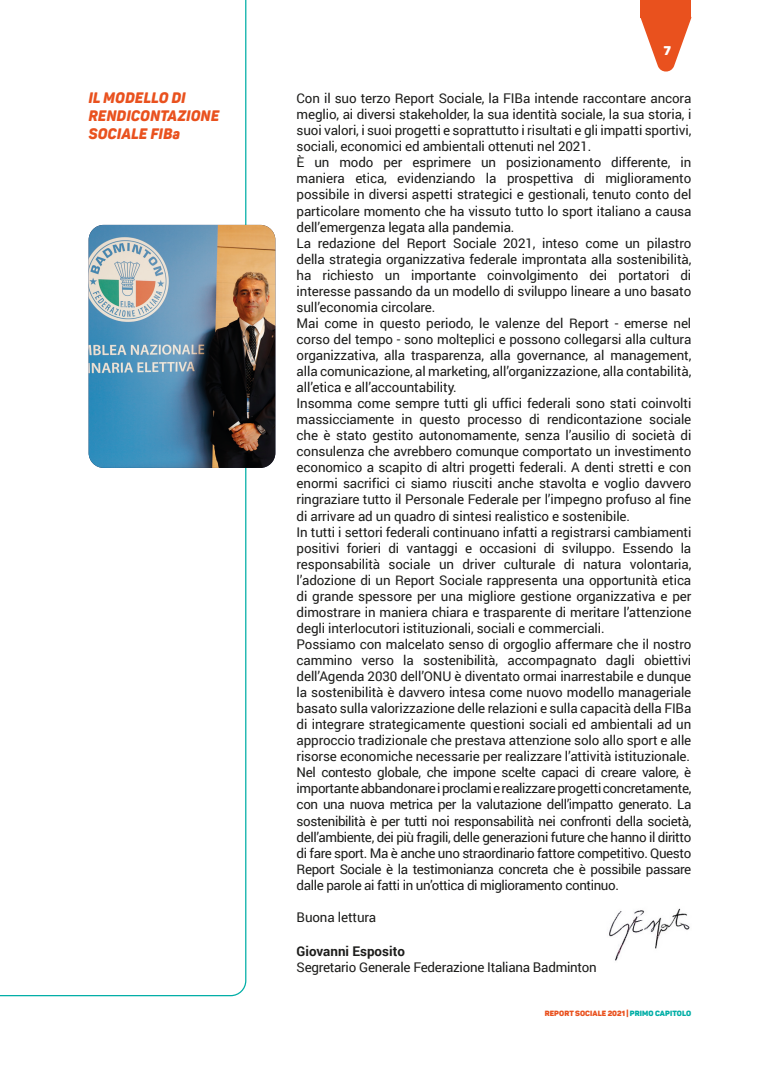
<style>
.page{position:relative;width:780px;height:1088px;background:#fff}
.page>*{position:absolute;margin:0;border:0;box-sizing:border-box;transform-origin:0 0}
.t1{font:italic 15px/18px "Panton Narrow Trial Black";letter-spacing:.01em;color:#e9511e}
.t2{font:13.38px/16px "Roboto";letter-spacing:-.01em;color:#1d1d1b}
.t3{font:700 13.38px "Roboto";color:#1d1d1b}
.t4{font:12.5px "Panton Black Caps";color:#fff}
.t5{font:7.5px "Panton Black Caps";letter-spacing:.01em;color:#e9511e}
.s1{color:#00aea6}
</style>
<div class="page">
<svg style="left:640px;top:18px;width:51px;height:54px"></svg>
<div style="left:640px;top:0;width:51px;height:18px;background:#e9511e"></div>
<svg style="left:0;top:0;width:246px;height:996px"></svg>
<img style="left:609px;top:908px;width:81px;height:53px">
<img style="left:89px;top:225px;width:186px;height:243px">
<p class="t1" style="left:89px;top:89px;width:132px">IL MODELLO DI<br>RENDICONTAZIONE<br>SOCIALE FIBa</p>
<p class="t4" style="left:663px;top:43px;width:9px">7</p>
<p class="t2" style="left:296px;top:90px;width:396px">Con il suo terzo Report Sociale, la FIBa intende raccontare ancora meglio, ai diversi stakeholder, la sua identità sociale, la sua storia, i suoi valori, i suoi progetti e soprattutto i risultati e gli impatti sportivi, sociali, economici ed ambientali ottenuti nel 2021.<br>È un modo per esprimere un posizionamento differente, in maniera etica, evidenziando la prospettiva di miglioramento possibile in diversi aspetti strategici e gestionali, tenuto conto del particolare momento che ha vissuto tutto lo sport italiano a causa dell’emergenza legata alla pandemia.<br>La redazione del Report Sociale 2021, inteso come un pilastro della strategia organizzativa federale improntata alla sostenibilità, ha richiesto un importante coinvolgimento dei portatori di interesse passando da un modello di sviluppo lineare a uno basato sull’economia circolare.<br>Mai come in questo periodo, le valenze del Report - emerse nel corso del tempo - sono molteplici e possono collegarsi alla cultura organizzativa, alla trasparenza, alla governance, al management, alla comunicazione, al marketing, all’organizzazione, alla contabilità, all’etica e all’accountability.<br>Insomma come sempre tutti gli uffici federali sono stati coinvolti massicciamente in questo processo di rendicontazione sociale che è stato gestito autonomamente, senza l’ausilio di società di consulenza che avrebbero comunque comportato un investimento economico a scapito di altri progetti federali. A denti stretti e con enormi sacrifici ci siamo riusciti anche stavolta e voglio davvero ringraziare tutto il Personale Federale per l’impegno profuso al fine di arrivare ad un quadro di sintesi realistico e sostenibile.<br>In tutti i settori federali continuano infatti a registrarsi cambiamenti positivi forieri di vantaggi e occasioni di sviluppo. Essendo la responsabilità sociale un driver culturale di natura volontaria, l’adozione di un Report Sociale rappresenta una opportunità etica di grande spessore per una migliore gestione organizzativa e per dimostrare in maniera chiara e trasparente di meritare l’attenzione degli interlocutori istituzionali, sociali e commerciali.<br>Possiamo con malcelato senso di orgoglio affermare che il nostro cammino verso la sostenibilità, accompagnato dagli obiettivi dell’Agenda 2030 dell’ONU è diventato ormai inarrestabile e dunque la sostenibilità è davvero intesa come nuovo modello manageriale basato sulla valorizzazione delle relazioni e sulla capacità della FIBa di integrare strategicamente questioni sociali ed ambientali ad un approccio tradizionale che prestava attenzione solo allo sport e alle risorse economiche necessarie per realizzare l’attività istituzionale.<br>Nel contesto globale, che impone scelte capaci di creare valore, è importante abbandonare i proclami e realizzare progetti concretamente, con una nuova metrica per la valutazione dell’impatto generato. La sostenibilità è per tutti noi responsabilità nei confronti della società, dell’ambiente, dei più fragili, delle generazioni future che hanno il diritto di fare sport. Ma è anche uno straordinario fattore competitivo. Questo Report Sociale è la testimonianza concreta che è possibile passare dalle parole ai fatti in un’ottica di miglioramento continuo.</p>
<p class="t2" style="left:296px;top:908px;width:81px">Buona lettura</p>
<p class="t3" style="left:296px;top:942px;width:110px">Giovanni Esposito</p>
<p class="t2" style="left:296px;top:959px;width:302px">Segretario Generale Federazione Italiana Badminton</p>
<p class="t5" style="left:544px;top:1008px;width:148px">REPORT SOCIALE 2021 | <span class="s1">PRIMO CAPITOLO</span></p>
</div>
